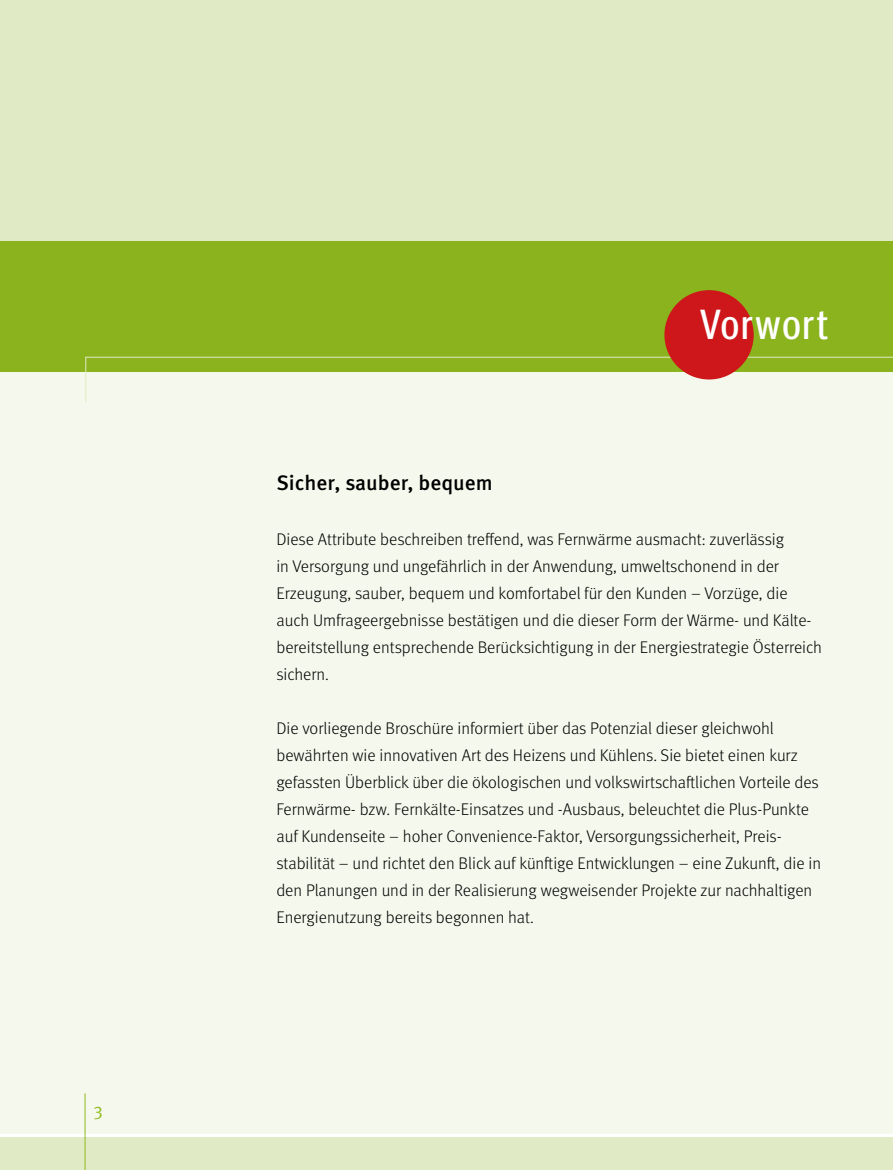
<style>
.page{position:relative;width:893px;height:1170px;background:#fff}
.page>*{position:absolute;margin:0;border:0;box-sizing:border-box;transform-origin:0 0}
.t1{font:42px "Meta Head OT Con";letter-spacing:.045em;color:#fff}
.t2{font:500 21px "Meta Pro";color:#000}
.t3{font:18px "Meta Pro Norm";color:#90ba1e}
.t4{font:300 16.8px/27px "Meta Pro";color:#000}
</style>
<div class="page">
<div style="left:0;top:240px;width:893px;height:132px;background:#8ab31d"></div>
<div style="left:0;top:372px;width:893px;height:761px;background:#f5f8ec"></div>
<div style="left:0;top:0;width:893px;height:240px;background:#e0eac4"></div>
<div style="left:0;top:1137px;width:893px;height:32px;background:#e0eac4"></div>
<svg style="left:85px;top:356px;width:808px;height:46px"></svg>
<hr style="left:85px;top:1093px;width:1px;height:76px;background:#90ba1e">
<div style="left:664px;top:290px;width:90px;height:89px;background:#cd171a;border-radius:50%"></div>
<p class="t3" style="left:94px;top:1096px;width:11px">3</p>
<h1 class="t1" style="left:700px;top:300px;width:129px">Vorwort</h1>
<p class="t2" style="left:276px;top:467px;width:218px">Sicher, sauber, bequem</p>
<p class="t4" style="left:276px;top:524px;width:547px">Diese Attribute beschreiben treffend, was Fernwärme ausmacht: zuverlässig<br>in Versorgung und ungefährlich in der Anwendung, umweltschonend in der Erzeugung, sauber, bequem und komfortabel für den Kunden – Vorzüge, die auch Umfrageergebnisse bestätigen und die dieser Form der Wärme- und Kälte&shy;bereitstellung entsprechende Berücksichtigung in der Energiestrategie Österreich sichern.</p>
<p class="t4" style="left:276px;top:713px;width:546px">Die vorliegende Broschüre informiert über das Potenzial dieser gleichwohl bewährten wie innovativen Art des Heizens und Kühlens. Sie bietet einen kurz gefassten Überblick über die ökologischen und volkswirtschaftlichen Vorteile des Fernwärme- bzw. Fernkälte-Einsatzes und -Ausbaus, beleuchtet die Plus-Punkte auf Kundenseite – hoher Convenience-Faktor, Versorgungssicherheit, Preis&shy;stabilität – und richtet den Blick auf künftige Entwicklungen – eine Zukunft, die in den Planungen und in der Realisierung wegweisender Projekte zur nachhaltigen Energienutzung bereits begonnen hat.</p>
</div>
